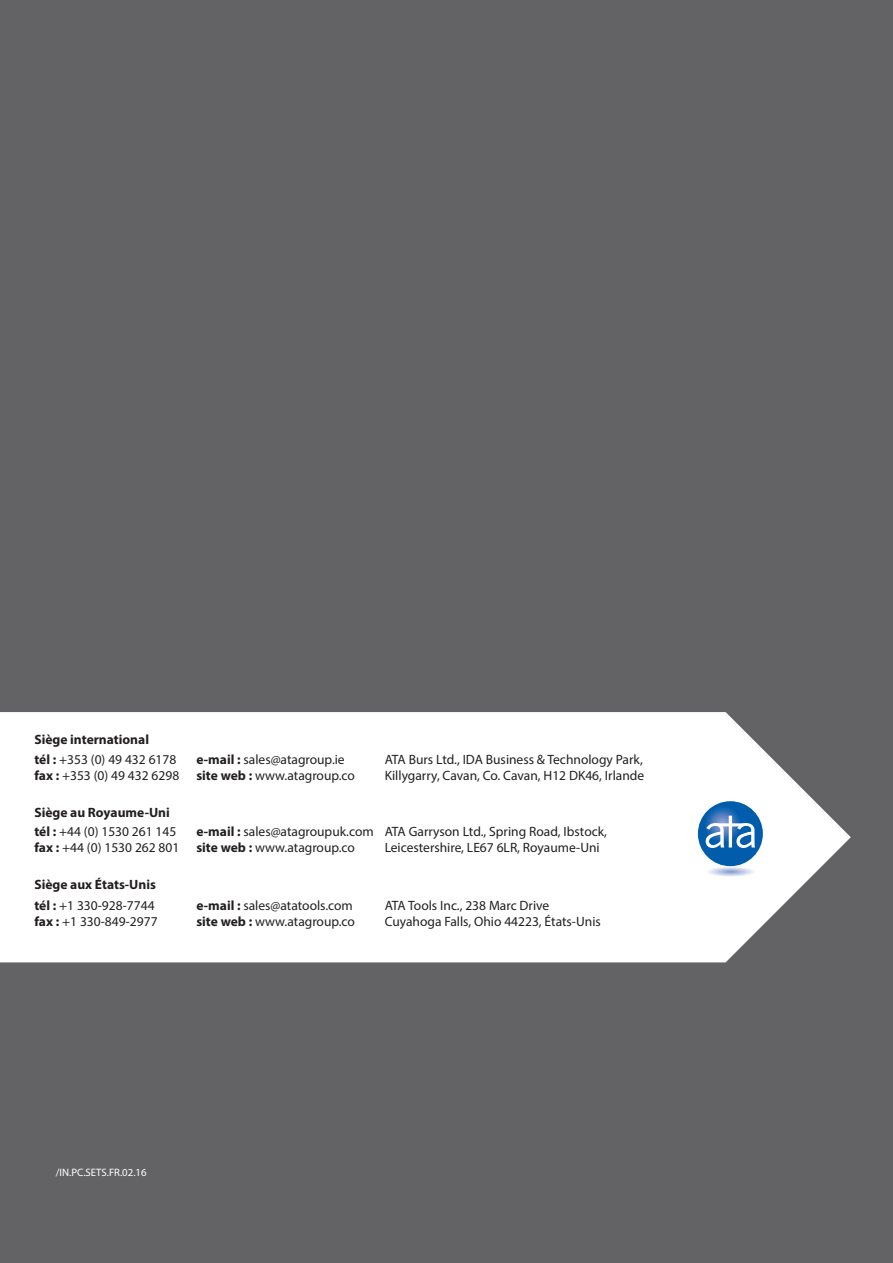
<style>
.page{position:relative;width:893px;height:1263px;background:#636366}
.page>*{position:absolute;margin:0;border:0;box-sizing:border-box;transform-origin:0 0}
.t1{font:13.5px/16.2px "Myriad Pro";color:#231f20}
.t2{font:700 13.5px "Myriad Pro";color:#231f20}
.t3{font:10.8px "Myriad Pro";color:#fff}
.s1{font-weight:700}
</style>
<div class="page">
<svg style="left:0;top:712px;width:851px;height:250px;background:#f3f3f3"></svg>
<svg style="left:704px;top:866px;width:52px;height:11px"></svg>
<div style="left:698px;top:801px;width:65px;height:65px;background:#015dab;border-radius:50%"></div>
<svg style="left:704px;top:806px;width:36px;height:36px"></svg>
<svg style="left:706px;top:816px;width:49px;height:32px"></svg>
<p class="t2" style="left:34px;top:731px;width:116px">Siège international</p>
<p class="t1" style="left:34px;top:751px;width:144px"><span class="s1">tél :</span> +353 (0) 49 432 6178</p>
<p class="t1" style="left:196px;top:751px;width:150px"><span class="s1">e-mail :</span> sales@atagroup.ie</p>
<p class="t1" style="left:34px;top:767px;width:146px"><span class="s1">fax :</span> +353 (0) 49 432 6298</p>
<p class="t1" style="left:196px;top:767px;width:160px"><span class="s1">site web :</span> www.atagroup.co</p>
<p class="t2" style="left:34px;top:803px;width:137px">Siège au Royaume-Uni</p>
<p class="t1" style="left:34px;top:823px;width:144px"><span class="s1">tél :</span> +44 (0) 1530 261 145</p>
<p class="t1" style="left:196px;top:823px;width:179px"><span class="s1">e-mail :</span> sales@atagroupuk.com</p>
<p class="t1" style="left:34px;top:839px;width:147px"><span class="s1">fax :</span> +44 (0) 1530 262 801</p>
<p class="t1" style="left:196px;top:839px;width:160px"><span class="s1">site web :</span> www.atagroup.co</p>
<p class="t2" style="left:34px;top:876px;width:123px">Siège aux États-Unis</p>
<p class="t1" style="left:34px;top:897px;width:122px"><span class="s1">tél :</span> +1 330-928-7744</p>
<p class="t1" style="left:196px;top:897px;width:158px"><span class="s1">e-mail :</span> sales@atatools.com</p>
<p class="t1" style="left:34px;top:913px;width:125px"><span class="s1">fax :</span> +1 330-849-2977</p>
<p class="t1" style="left:196px;top:913px;width:160px"><span class="s1">site web :</span> www.atagroup.co</p>
<p class="t1" style="left:385px;top:751px;width:261px">ATA Burs Ltd., IDA Business &amp; Technology Park,<br>Killygarry, Cavan, Co. Cavan, H12 DK46, Irlande</p>
<p class="t1" style="left:385px;top:823px;width:224px">ATA Garryson Ltd., Spring Road, Ibstock,<br>Leicestershire, LE67 6LR, Royaume-Uni</p>
<p class="t1" style="left:385px;top:897px;width:218px">ATA Tools Inc., 238 Marc Drive<br>Cuyahoga Falls, Ohio 44223, États-Unis</p>
<p class="t3" style="left:56px;top:1165px;width:92px">/IN.PC.SETS.FR.02.16</p>
</div>
